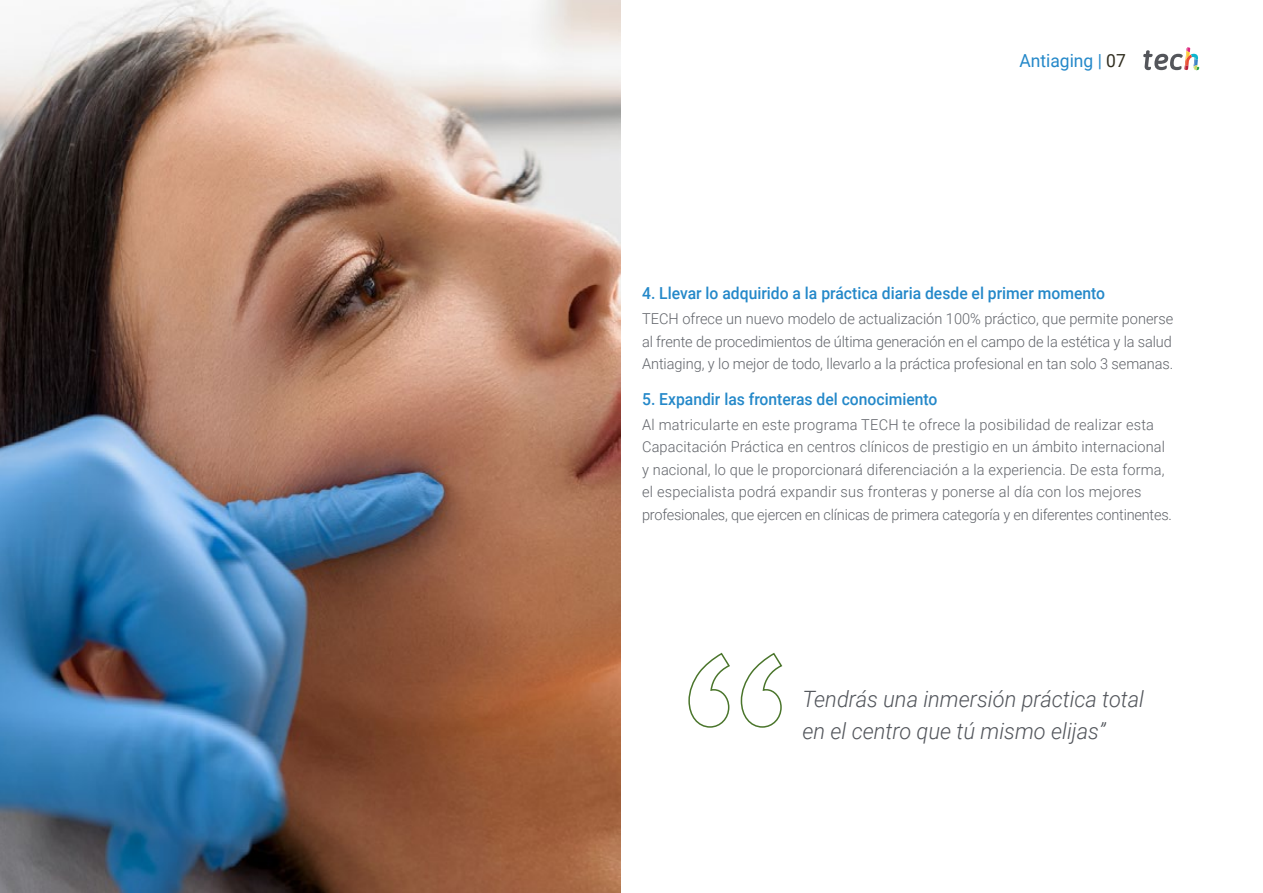
<style>
.page{position:relative;width:1263px;height:893px;background:#fff}
.page>*{position:absolute;margin:0;border:0;box-sizing:border-box;transform-origin:0 0}
.t1{font:italic 300 22.5px/31.5px "Roboto";color:#52555b}
.t2{font:18px "Roboto";color:#2488c9}
.t3{font:500 16.5px "Roboto";color:#2488c9;scale:.95 1}
.t4{font:300 15px/22.5px "Roboto";letter-spacing:.01em;color:#61646a;text-align:justify}
.s1{color:#312e20}
</style>
<div class="page">
<svg style="left:1143px;top:47px;width:56px;height:24px"></svg>
<svg style="left:688px;top:652px;width:95px;height:76px"></svg>
<img style="left:0;top:0;width:621px;height:893px">
<p class="t2" style="left:1019px;top:48px;width:108px">Antiaging | <span class="s1">07</span></p>
<p class="t3" style="left:642px;top:282px;width:489px">4. Llevar lo adquirido a la práctica diaria desde el primer momento</p>
<p class="t4" style="left:642px;top:307px;width:533px">TECH ofrece un nuevo modelo de actualización 100% práctico, que permite ponerse al frente de procedimientos de última generación en el campo de la estética y la salud Antiaging, y lo mejor de todo, llevarlo a la práctica profesional en tan solo 3 semanas.</p>
<p class="t3" style="left:642px;top:388px;width:312px">5. Expandir las fronteras del conocimiento</p>
<p class="t4" style="left:642px;top:413px;width:531px;text-align:left">Al matricularte en este programa TECH te ofrece la posibilidad de realizar esta Capacitación Práctica en centros clínicos de prestigio en un ámbito internacional y nacional, lo que le proporcionará diferenciación a la experiencia. De esta forma, el especialista podrá expandir sus fronteras y ponerse al día con los mejores profesionales, que ejercen en clínicas de primera categoría y en diferentes continentes.</p>
<h1 class="t1" style="left:802px;top:683px;width:343px">Tendrás una inmersión práctica total en el centro que tú mismo elijas”</h1>
</div>
